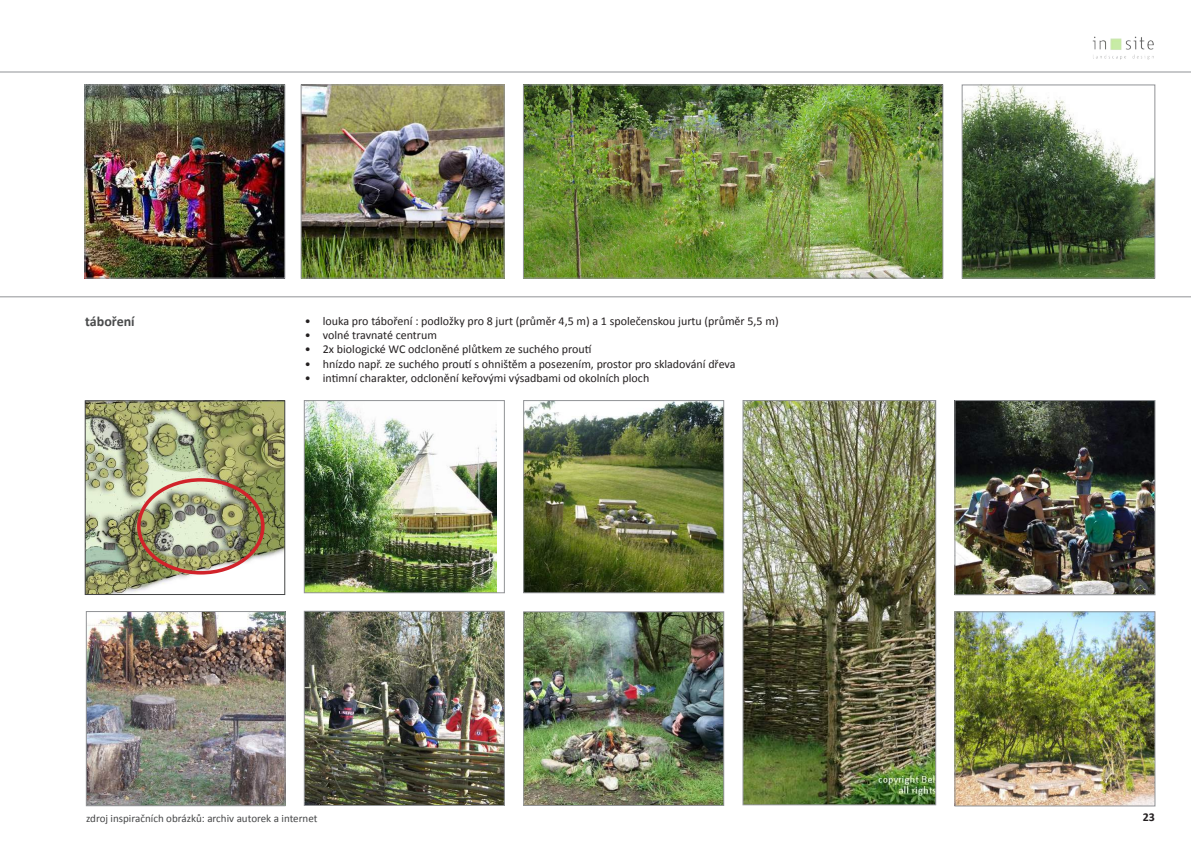
<style>
.page{position:relative;width:1191px;height:842px;background:#fff}
.page>*{position:absolute;margin:0;border:0;box-sizing:border-box;transform-origin:0 0}
.t1{font:700 14px "Calibri";color:#494a4b}
.t2{font:12px "Calibri";color:#231f20}
.t3{font:700 12px "Calibri";color:#231f20}
.t4{font:11px "Calibri";color:#454647}
</style>
<div class="page">
<img style="left:1092px;top:36px;width:62px;height:24px">
<hr style="left:0;top:72px;width:1191px;height:1px;background:#919396">
<img style="left:87px;top:87px;width:196px;height:189px">
<div style="left:85px;top:85px;width:200px;height:193px;border:1px solid #919396"></div>
<img style="left:303px;top:87px;width:199px;height:189px">
<div style="left:301px;top:85px;width:203px;height:193px;border:1px solid #919396"></div>
<img style="left:964px;top:87px;width:189px;height:189px">
<div style="left:962px;top:85px;width:193px;height:193px;border:1px solid #919396"></div>
<img style="left:525px;top:87px;width:416px;height:189px">
<div style="left:523px;top:85px;width:420px;height:193px;border:1px solid #919396"></div>
<img style="left:87px;top:402px;width:196px;height:191px">
<div style="left:85px;top:400px;width:200px;height:195px;border:1px solid #454647"></div>
<div style="left:137px;top:478px;width:127px;height:96px;border:4px solid #d1232a;border-radius:50%"></div>
<img style="left:525px;top:402px;width:197px;height:189px">
<div style="left:523px;top:400px;width:201px;height:193px;border:1px solid #919396"></div>
<img style="left:956px;top:402px;width:197px;height:191px">
<div style="left:954px;top:400px;width:201px;height:195px;border:1px solid #919396"></div>
<img style="left:956px;top:614px;width:197px;height:190px">
<div style="left:954px;top:612px;width:201px;height:194px;border:1px solid #919396"></div>
<img style="left:306px;top:613px;width:196px;height:191px">
<div style="left:304px;top:611px;width:200px;height:195px;border:1px solid #919396"></div>
<img style="left:88px;top:613px;width:195px;height:191px">
<div style="left:86px;top:611px;width:199px;height:195px;border:1px solid #919396"></div>
<img style="left:745px;top:402px;width:189px;height:401px">
<div style="left:743px;top:400px;width:193px;height:405px;border:1px solid #919396"></div>
<img style="left:306px;top:402px;width:190px;height:189px">
<div style="left:304px;top:400px;width:200px;height:193px;border:1px solid #919396"></div>
<img style="left:525px;top:614px;width:197px;height:190px">
<div style="left:523px;top:612px;width:201px;height:194px;border:1px solid #919396"></div>
<hr style="left:0;top:297px;width:1191px;height:1px;background:#919396">
<p class="t1" style="left:85px;top:312px;width:51px">táboření</p>
<p class="t2" style="left:305px;top:313px;width:475px">• louka pro táboření : podložky pro 8 jurt (průměr 4,5 m) a 1 společenskou jurtu (průměr 5,5 m)</p>
<p class="t2" style="left:305px;top:327px;width:134px">• volné travnaté centrum</p>
<p class="t2" style="left:305px;top:342px;width:288px">• 2x biologické WC odcloněné plůtkem ze suchého proutí</p>
<p class="t2" style="left:305px;top:356px;width:432px">• hnízdo např. ze suchého proutí s ohništěm a posezením, prostor pro skladování dřeva</p>
<p class="t2" style="left:305px;top:371px;width:346px">• intimní charakter, odclonění keřovými výsadbami od okolních ploch</p>
<p class="t4" style="left:86px;top:811px;width:233px">zdroj inspiračních obrázků: archiv autorek a internet</p>
<p class="t3" style="left:1142px;top:809px;width:14px">23</p>
</div>
